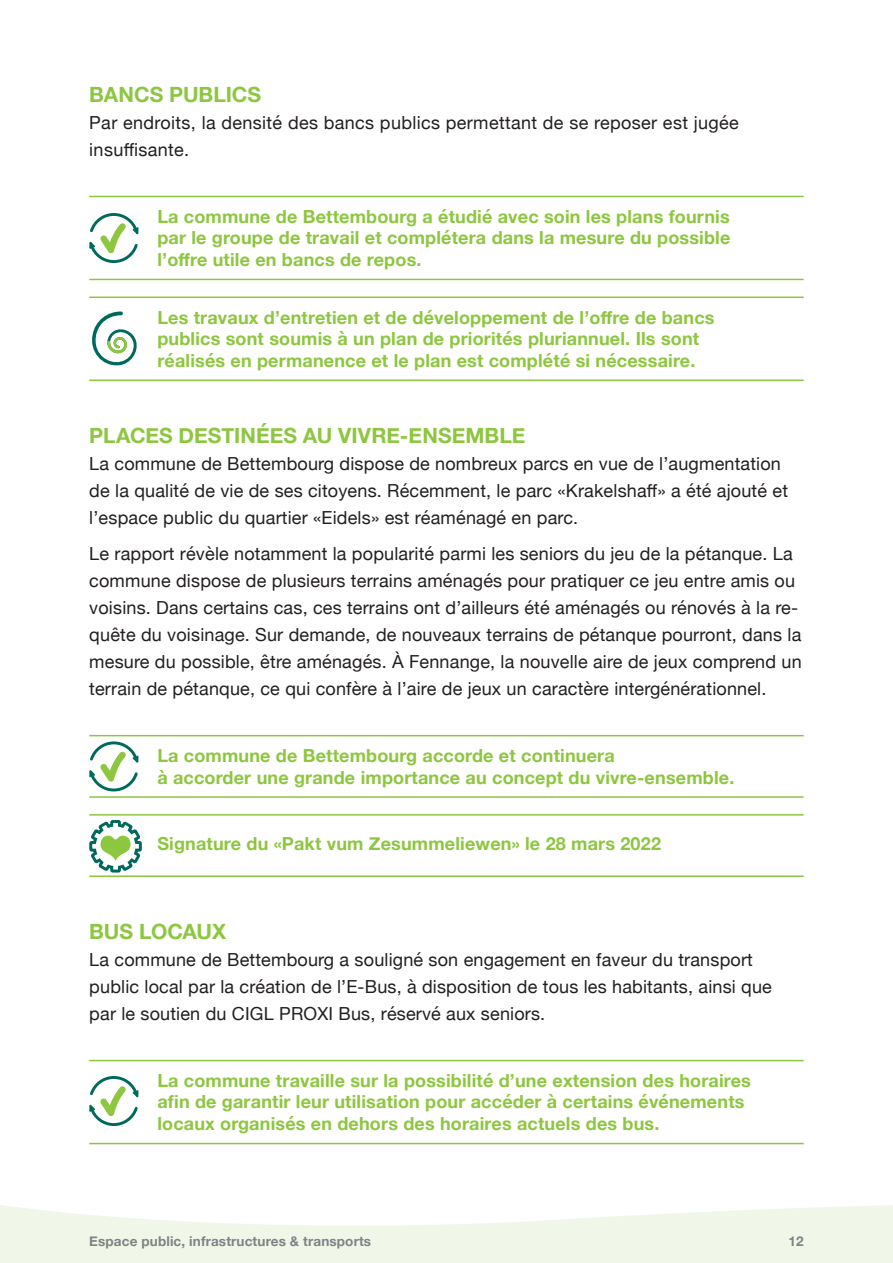
<style>
.page{position:relative;width:893px;height:1263px;background:#fff}
.page>*{position:absolute;margin:0;border:0;box-sizing:border-box;transform-origin:0 0}
.t1{font:700 21px "Helvetica Neue";color:#8dc63f}
.t2{font:18px/27px "Helvetica Neue";letter-spacing:.01em;color:#231f20}
.t3{font:700 18px/21.6px "Helvetica Neue";letter-spacing:.01em;color:#8dc63f}
.t4{font:700 13.5px "Helvetica Neue";letter-spacing:.01em;color:#808285}
</style>
<div class="page">
<svg style="left:0;top:1205px;width:893px;height:58px;fill:#f0f7e8"></svg>
<hr style="left:89px;top:196px;width:715px;height:1px;background:#8dc63f">
<hr style="left:89px;top:279px;width:715px;height:1px;background:#8dc63f">
<hr style="left:89px;top:297px;width:715px;height:1px;background:#8dc63f">
<hr style="left:89px;top:379px;width:715px;height:2px;background:#8dc63f">
<hr style="left:89px;top:735px;width:715px;height:1px;background:#8dc63f">
<hr style="left:89px;top:796px;width:715px;height:2px;background:#8dc63f">
<hr style="left:89px;top:814px;width:715px;height:2px;background:#8dc63f">
<hr style="left:89px;top:875px;width:715px;height:2px;background:#8dc63f">
<hr style="left:89px;top:1060px;width:715px;height:1px;background:#8dc63f">
<hr style="left:89px;top:1143px;width:715px;height:1px;background:#8dc63f">
<svg style="left:89px;top:213px;width:49px;height:50px"></svg>
<svg style="left:92px;top:311px;width:45px;height:54px"></svg>
<svg style="left:89px;top:741px;width:49px;height:50px"></svg>
<svg style="left:89px;top:820px;width:53px;height:52px"></svg>
<svg style="left:89px;top:1076px;width:49px;height:50px"></svg>
<p class="t1" style="left:89px;top:78px;width:173px">BANCS PUBLICS</p>
<p class="t2" style="left:89px;top:110px;width:651px">Par endroits, la densité des bancs publics permettant de se reposer est jugée insuffisante.</p>
<p class="t3" style="left:157px;top:206px;width:575px;text-align:justify">La commune de Bettembourg a étudié avec soin les plans fournis par le groupe de travail et complétera dans la mesure du possible l’offre utile en bancs de repos.</p>
<p class="t3" style="left:157px;top:307px;width:559px">Les travaux d’entretien et de développement de l’offre de bancs publics sont soumis à un plan de priorités pluriannuel. Ils sont réalisés en permanence et le plan est complété si nécessaire.</p>
<p class="t1" style="left:89px;top:419px;width:438px">PLACES DESTINÉES AU VIVRE-ENSEMBLE</p>
<p class="t2" style="left:89px;top:451px;width:700px">La commune de Bettembourg dispose de nombreux parcs en vue de l’augmentation de la qualité de vie de ses citoyens. Récemment, le parc «Krakelshaff» a été ajouté et l’espace public du quartier «Eidels» est réaménagé en parc.</p>
<p class="t2" style="left:89px;top:541px;width:714px">Le rapport révèle notamment la popularité parmi les seniors du jeu de la pétanque. La commune dispose de plusieurs terrains aménagés pour pratiquer ce jeu entre amis ou voisins. Dans certains cas, ces terrains ont d’ailleurs été aménagés ou rénovés à la re&shy;quête du voisinage. Sur demande, de nouveaux terrains de pétanque pourront, dans la mesure du possible, être aménagés. À Fennange, la nouvelle aire de jeux comprend un terrain de pétanque, ce qui confère à l’aire de jeux un caractère intergénérationnel.</p>
<p class="t3" style="left:157px;top:745px;width:578px">La commune de Bettembourg accorde et continuera<br>à accorder une grande importance au concept du vivre-ensemble.</p>
<p class="t3" style="left:157px;top:833px;width:505px">Signature du «Pakt vum Zesummeliewen» le 28 mars 2022</p>
<p class="t1" style="left:89px;top:915px;width:138px">BUS LOCAUX</p>
<p class="t2" style="left:89px;top:947px;width:684px">La commune de Bettembourg a souligné son engagement en faveur du transport public local par la création de l’E-Bus, à disposition de tous les habitants, ainsi que par le soutien du CIGL PROXI Bus, réservé aux seniors.</p>
<p class="t3" style="left:157px;top:1070px;width:595px">La commune travaille sur la possibilité d’une extension des horaires afin de garantir leur utilisation pour accéder à certains événements locaux organisés en dehors des horaires actuels des bus.</p>
<p class="t4" style="left:89px;top:1231px;width:283px">Espace public, infrastructures &amp; transports</p>
<p class="t4" style="left:788px;top:1231px;width:17px">12</p>
</div>
